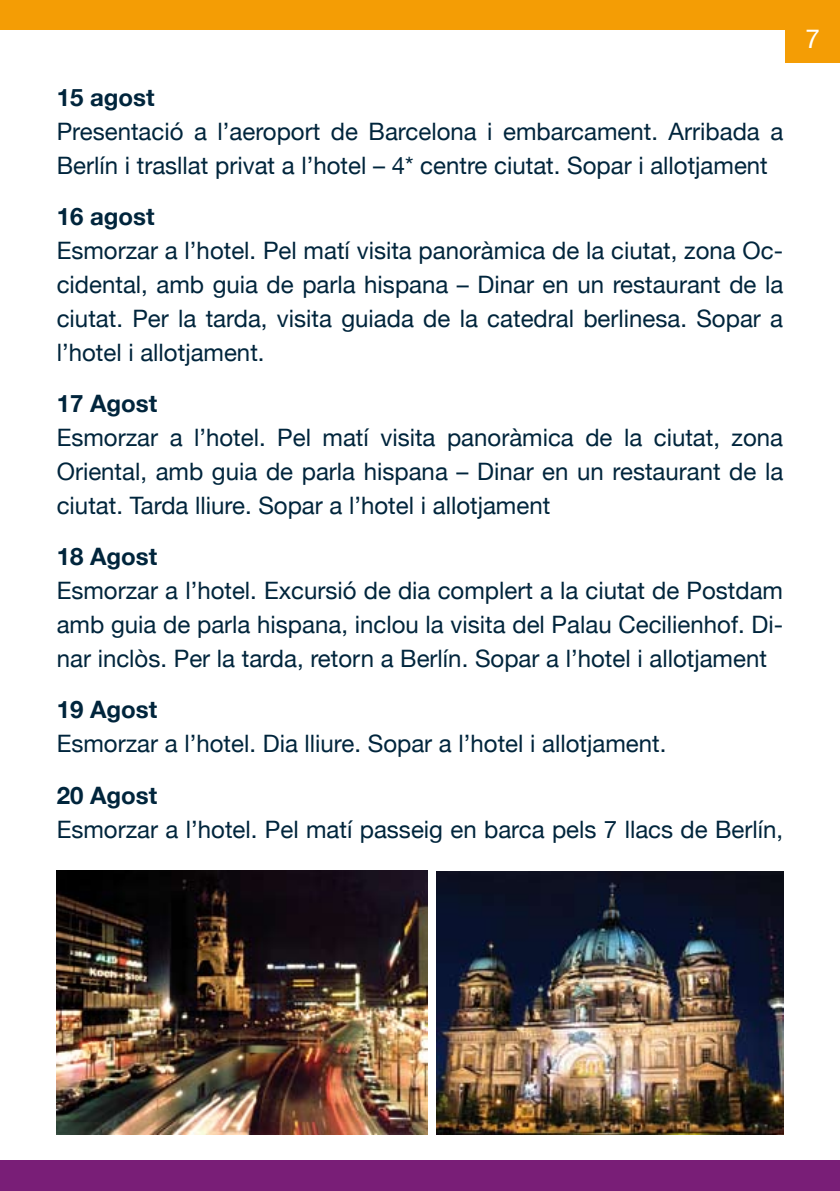
<style>
.page{position:relative;width:840px;height:1191px;background:#fff}
.page>*{position:absolute;margin:0;border:0;box-sizing:border-box;transform-origin:0 0}
.t1{font:26px "Helvetica Neue";color:#fff}
.t2{font:24px/34px "Helvetica Neue";color:#00253c;text-align:justify}
.t3{font:700 24px "Helvetica Neue";color:#00253c}
</style>
<div class="page">
<div style="left:0;top:0;width:839px;height:29px;background:#f49d05"></div>
<div style="left:0;top:1161px;width:839px;height:30px;background:#791e77"></div>
<div style="left:784px;top:9px;width:55px;height:53px;background:#f49d05"></div>
<img style="left:436px;top:871px;width:346px;height:263px">
<img style="left:57px;top:870px;width:370px;height:264px">
<p class="t3" style="left:57px;top:83px;width:99px">15 agost</p>
<p class="t2" style="left:57px;top:114px;width:727px">Presentació a l’aeroport de Barcelona i embarcament. Arribada a<br>Berlín i trasllat privat a l’hotel – 4* centre ciutat. Sopar i allotjament</p>
<p class="t3" style="left:57px;top:202px;width:99px">16 agost</p>
<p class="t2" style="left:57px;top:233px;width:727px">Esmorzar a l’hotel. Pel matí visita panoràmica de la ciutat, zona Oc&shy;cidental, amb guia de parla hispana – Dinar en un restaurant de la ciutat. Per la tarda, visita guiada de la catedral berlinesa. Sopar a l’hotel i allotjament.</p>
<p class="t3" style="left:57px;top:389px;width:102px">17 Agost</p>
<p class="t2" style="left:57px;top:420px;width:727px">Esmorzar a l’hotel. Pel matí visita panoràmica de la ciutat, zona Oriental, amb guia de parla hispana – Dinar en un restaurant de la ciutat. Tarda lliure. Sopar a l’hotel i allotjament</p>
<p class="t3" style="left:57px;top:542px;width:102px">18 Agost</p>
<p class="t2" style="left:57px;top:573px;width:727px">Esmorzar a l’hotel. Excursió de dia complert a la ciutat de Postdam amb guia de parla hispana, inclou la visita del Palau Cecilienhof. Di&shy;nar inclòs. Per la tarda, retorn a Berlín. Sopar a l’hotel i allotjament</p>
<p class="t3" style="left:57px;top:695px;width:102px">19 Agost</p>
<p class="t2" style="left:57px;top:726px;width:610px">Esmorzar a l’hotel. Dia lliure. Sopar a l’hotel i allotjament.</p>
<p class="t3" style="left:57px;top:780px;width:102px">20 Agost</p>
<p class="t2" style="left:57px;top:811px;width:727px">Esmorzar a l’hotel. Pel matí passeig en barca pels 7 llacs de Berlín,</p>
<p class="t1" style="left:805px;top:23px;width:16px">7</p>
</div>
